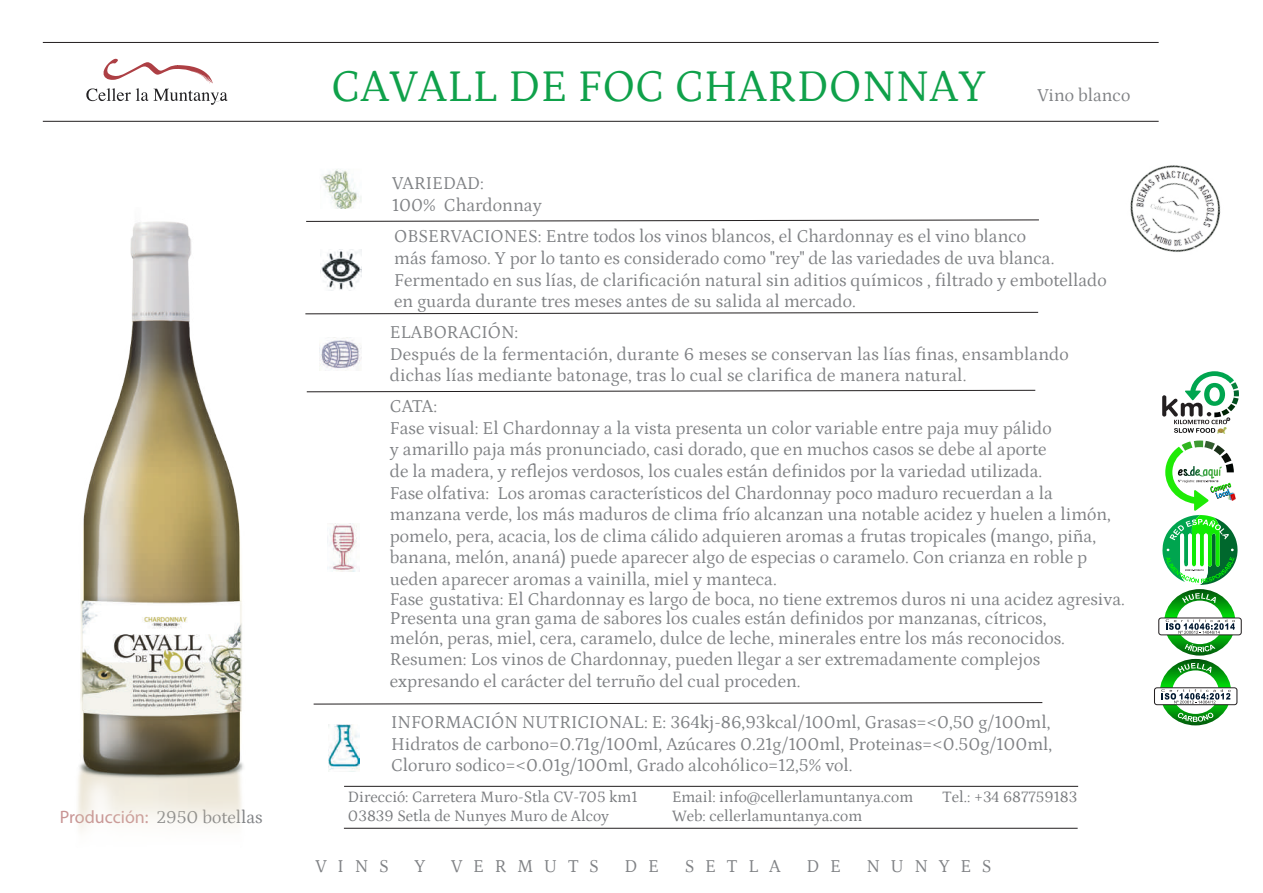
<style>
.page{position:relative;width:1263px;height:893px;background:#fff}
.page>*{position:absolute;margin:0;border:0;box-sizing:border-box;transform-origin:0 0}
.t1{font:45px "Petrona";color:#0fa14a}
.t2{font:18.15px "Petrona";color:#808285}
.t3{font:18px/21.6px "Petrona";color:#808285}
.t4{font:18px "Petrona";letter-spacing:.6em;color:#808285}
.t5{font:15.75px "Petrona";color:#7a7c7f}
.s1{font-family:"Myriad Pro";color:#c89494}
</style>
<div class="page">
<hr style="left:43px;top:42px;width:1116px;height:1px;background:#221e1f">
<hr style="left:43px;top:121px;width:1116px;height:1px;background:#221e1f">
<svg style="left:86px;top:59px;width:142px;height:46px"></svg>
<hr style="left:344px;top:828px;width:734px;height:1px;background:#221e1f">
<hr style="left:344px;top:786px;width:734px;height:1px;background:#221e1f">
<img style="left:1130px;top:165px;width:91px;height:87px">
<img style="left:328px;top:523px;width:32px;height:48px">
<img style="left:320px;top:337px;width:41px;height:32px">
<svg style="left:305px;top:312px;width:734px;height:3px"></svg>
<svg style="left:306px;top:390px;width:730px;height:2px"></svg>
<svg style="left:313px;top:702px;width:730px;height:3px"></svg>
<svg style="left:306px;top:219px;width:733px;height:3px"></svg>
<img style="left:322px;top:169px;width:39px;height:40px">
<img style="left:328px;top:724px;width:31px;height:48px">
<img style="left:320px;top:249px;width:41px;height:41px">
<div style="left:1154px;top:687px;width:83px;height:18px;border:1px solid #231f20;border-radius:3px"></div>
<div style="left:1158px;top:617px;width:84px;height:18px;border:1px solid #231f20;border-radius:3px"></div>
<svg style="left:1162px;top:371px;width:77px;height:62px"></svg>
<svg style="left:1160px;top:441px;width:78px;height:284px"></svg>
<img style="left:78px;top:221px;width:166px;height:610px">
<p class="t3" style="left:60px;top:805px;width:204px"><span class="s1">Producción:</span> 2950 botellas</p>
<h1 class="t1" style="left:331px;top:52px;width:656px">CAVALL DE FOC CHARDONNAY</h1>
<p class="t3" style="left:392px;top:171px;width:93px">VARIEDAD:</p>
<p class="t2" style="left:392px;top:191px;width:151px">100% Chardonnay</p>
<p class="t3" style="left:1037px;top:83px;width:94px">Vino blanco</p>
<p class="t3" style="left:394px;top:224px;width:714px">OBSERVACIONES: Entre todos los vinos blancos, el Chardonnay es el vino blanco<br>más famoso. Y por lo tanto es considerado como "rey" de las variedades de uva blanca.<br>Fermentado en sus lías, de clarificación natural sin aditios químicos , filtrado y embotellado en guarda durante tres meses antes de su salida al mercado.</p>
<p class="t3" style="left:390px;top:320px;width:680px">ELABORACIÓN:<br>Después de la fermentación, durante 6 meses se conservan las lías finas, ensamblando dichas lías mediante batonage, tras lo cual se clarifica de manera natural.</p>
<p class="t3" style="left:390px;top:394px;width:722px">CATA:<br>Fase visual: El Chardonnay a la vista presenta un color variable entre paja muy pálido<br>y amarillo paja más pronunciado, casi dorado, que en muchos casos se debe al aporte<br>de la madera, y reflejos verdosos, los cuales están definidos por la variedad utilizada.<br>Fase olfativa: Los aromas característicos del Chardonnay poco maduro recuerdan a la manzana verde, los más maduros de clima frío alcanzan una notable acidez y huelen a limón, pomelo, pera, acacia, los de clima cálido adquieren aromas a frutas tropicales (mango, piña, banana, melón, ananá) puede aparecer algo de especias o caramelo. Con crianza en roble p ueden aparecer aromas a vainilla, miel y manteca.</p>
<p class="t3" style="left:390px;top:587px;width:736px;line-height:19.5px">Fase gustativa: El Chardonnay es largo de boca, no tiene extremos duros ni una acidez agresiva.<br>Presenta una gran gama de sabores los cuales están definidos por manzanas, cítricos,<br>melón, peras, miel, cera, caramelo, dulce de leche, minerales entre los más reconocidos.</p>
<p class="t3" style="left:390px;top:647px;width:652px">Resumen: Los vinos de Chardonnay, pueden llegar a ser extremadamente complejos expresando el carácter del terruño del cual proceden.</p>
<p class="t3" style="left:391px;top:710px;width:663px;text-align:justify">INFORMACIÓN NUTRICIONAL: E: 364kj-86,93kcal/100ml, Grasas=&lt;0,50 g/100ml, Hidratos de carbono=0.71g/100ml, Azúcares 0.21g/100ml, Proteinas=&lt;0.50g/100ml, Cloruro sodico=&lt;0.01g/100ml, Grado alcohólico=12,5% vol.</p>
<p class="t5" style="left:348px;top:785px;width:291px">Direcció: Carretera Muro-Stla CV-705 km1</p>
<p class="t5" style="left:672px;top:785px;width:243px">Email: info@cellerlamuntanya.com</p>
<p class="t5" style="left:942px;top:785px;width:137px">Tel.: +34 687759183</p>
<p class="t5" style="left:348px;top:804px;width:263px">03839 Setla de Nunyes Muro de Alcoy</p>
<p class="t5" style="left:672px;top:804px;width:192px">Web: cellerlamuntanya.com</p>
<p class="t3" style="left:315px;top:854px;width:75px">VINS</p>
<p class="t3" style="left:414px;top:854px;width:12px">Y</p>
<p class="t4" style="left:451px;top:852px;width:149px">VERMUTS</p>
<p class="t3" style="left:624px;top:854px;width:36px">D E</p>
<p class="t3" style="left:685px;top:854px;width:98px">SETLA</p>
<p class="t3" style="left:806px;top:854px;width:36px">D E</p>
<p class="t3" style="left:866px;top:854px;width:127px">NUNYES</p>
</div>
